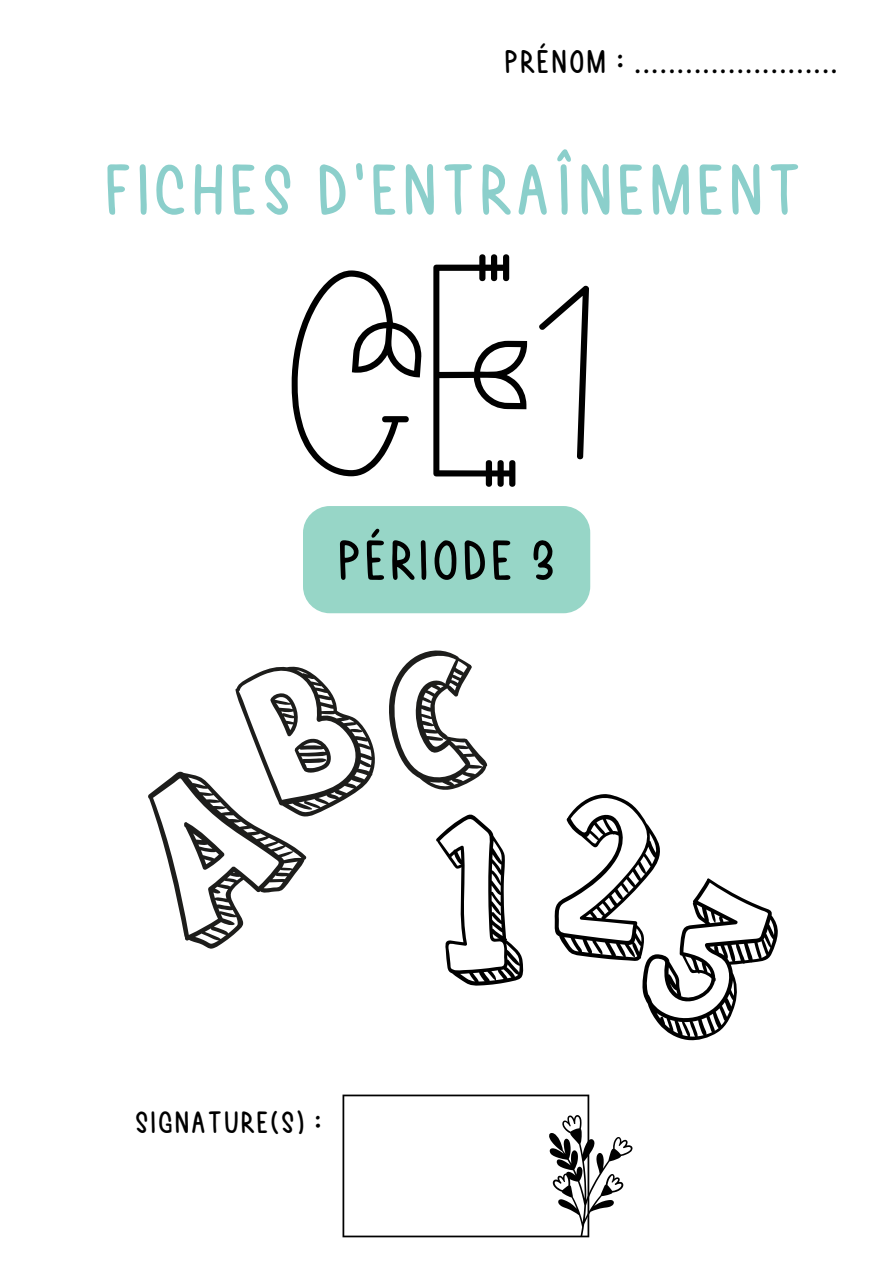
<style>
.page{position:relative;width:893px;height:1264px;background:#fff}
.page>*{position:absolute;margin:0;border:0;box-sizing:border-box;transform-origin:0 0}
.t1{font:171.9px "NATUR Egreen";color:#000}
.t2{font:104.85px "Pumpkin Cheesecake";color:#8bcfcb}
.t3{font:82.5px "Pumpkin Cheesecake";color:#000}
.t4{font:48px "Pumpkin Cheesecake";color:#000}
.t5{font:45px "Pumpkin Cheesecake";color:#000}
</style>
<div class="page">
<svg style="left:148px;top:650px;width:630px;height:391px"></svg>
<svg style="left:342px;top:1094px;width:290px;height:143px"></svg>
<div style="left:303px;top:506px;width:287px;height:107px;background:#97d6c7"></div>
<p class="t4" style="left:503px;top:39px;width:336px">Prénom : ........................</p>
<h2 class="t2" style="left:102px;top:141px;width:702px">Fiches d'entraînement</h2>
<h1 class="t1" style="left:291px;top:282px;width:311px">CE1</h1>
<h3 class="t3" style="left:336px;top:522px;width:222px">Période 3</h3>
<p class="t5" style="left:134px;top:1101px;width:190px">Signature(s) :</p>
</div>
